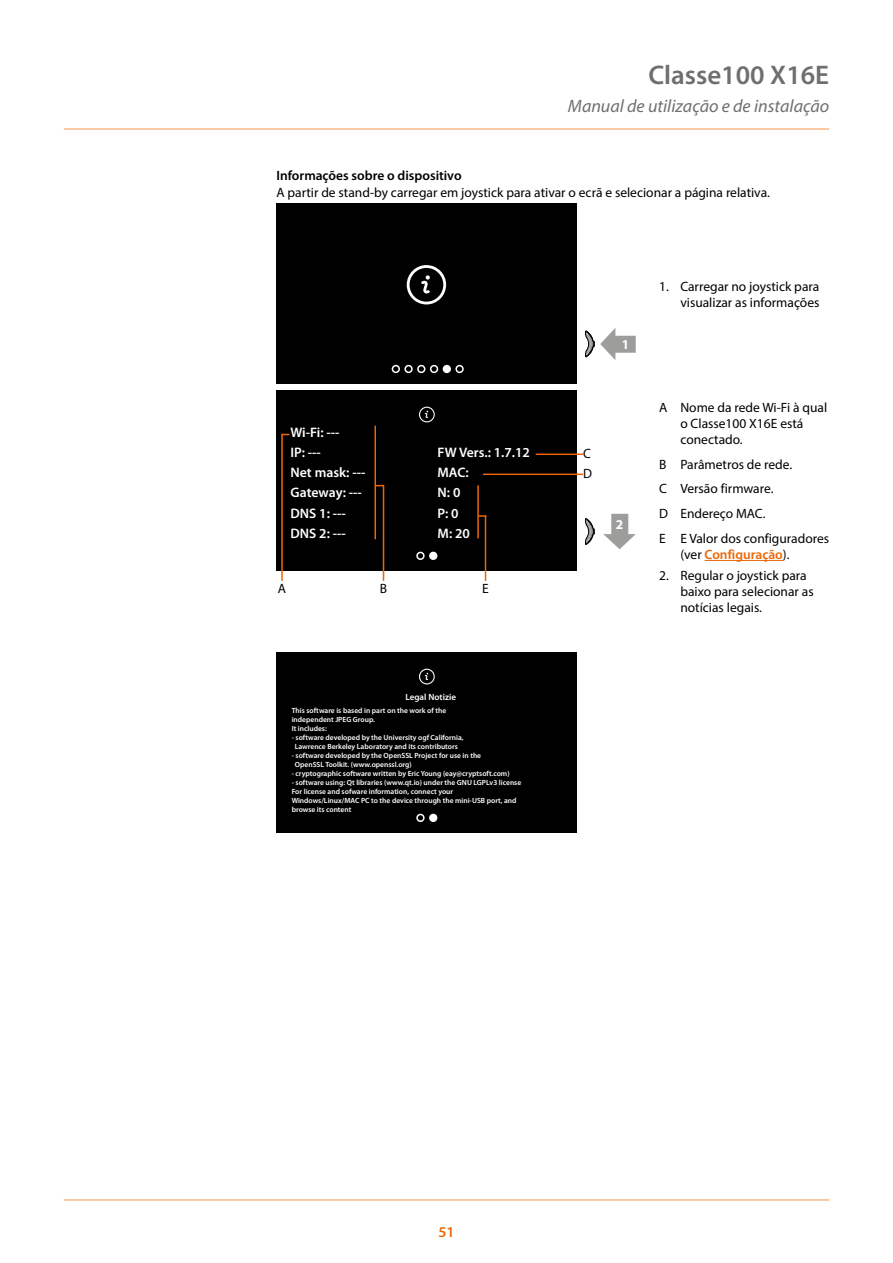
<style>
.page{position:relative;width:893px;height:1263px;background:#fff}
.page>*{position:absolute;margin:0;border:0;box-sizing:border-box;transform-origin:0 0}
.t1{font:600 27px "Myriad Pro";color:#706f6f}
.t2{font:italic 18px "Myriad Pro";color:#706f6f}
.t3{font:600 15px "Myriad Pro";color:#ec6608}
.t4{font:600 13.8px/20.1px "Myriad Pro";color:#fff}
.t5{font:13.5px/16.2px "Myriad Pro";color:#000}
.t6{font:600 13.5px "Myriad Pro";color:#000}
.t7{font:600 13.5px "Myriad Pro";color:#ec6608}
.t8{font:700 13.5px "Myriad Pro";color:#fff}
.t9{font:600 9px "Myriad Pro";color:#fff}
.t10{font:600 7.5px/9px "Myriad Pro";color:#fff}
.s1{font-weight:400;color:#000}
</style>
<div class="page">
<hr style="left:64px;top:128px;width:765px;height:2px;background:#f8b887">
<hr style="left:64px;top:1199px;width:765px;height:2px;background:#f8b887">
<hr style="left:705px;top:560px;width:78px;height:1px;background:#ec6608">
<div style="left:276px;top:204px;width:300px;height:180px;background:#000"></div>
<svg style="left:407px;top:265px;width:39px;height:39px"></svg>
<div style="left:404px;top:365px;width:9px;height:8px;border:2px solid #fff;border-radius:50%"></div>
<div style="left:392px;top:365px;width:8px;height:8px;border:2px solid #fff;border-radius:50%"></div>
<div style="left:430px;top:365px;width:8px;height:8px;border:2px solid #fff;border-radius:50%"></div>
<div style="left:417px;top:365px;width:8px;height:8px;border:2px solid #fff;border-radius:50%"></div>
<div style="left:443px;top:366px;width:7px;height:6px;background:#fff;border-radius:50%"></div>
<div style="left:443px;top:365px;width:8px;height:8px;border:2px solid #fff;border-radius:50%"></div>
<div style="left:455px;top:365px;width:9px;height:8px;border:2px solid #fff;border-radius:50%"></div>
<svg style="left:585px;top:328px;width:51px;height:32px"></svg>
<svg style="left:585px;top:518px;width:10px;height:27px"></svg>
<svg style="left:603px;top:514px;width:33px;height:35px"></svg>
<div style="left:276px;top:390px;width:300px;height:181px;background:#000"></div>
<svg style="left:419px;top:407px;width:16px;height:15px"></svg>
<div style="left:430px;top:552px;width:7px;height:7px;background:#fff;border-radius:50%"></div>
<div style="left:429px;top:552px;width:8px;height:8px;border:2px solid #fff;border-radius:50%"></div>
<div style="left:416px;top:552px;width:9px;height:8px;border:2px solid #fff;border-radius:50%"></div>
<hr style="left:536px;top:453px;width:47px;height:2px;background:#ec6608">
<hr style="left:483px;top:474px;width:100px;height:1px;background:#ec6608">
<hr style="left:281px;top:434px;width:2px;height:147px;background:#ec6608">
<hr style="left:383px;top:485px;width:1px;height:96px;background:#ec6608">
<hr style="left:374px;top:426px;width:2px;height:113px;background:#ec6608">
<hr style="left:485px;top:515px;width:1px;height:66px;background:#ec6608">
<hr style="left:477px;top:485px;width:2px;height:53px;background:#ec6608">
<svg style="left:478px;top:515px;width:8px;height:2px"></svg>
<div style="left:276px;top:652px;width:300px;height:181px;background:#000"></div>
<svg style="left:419px;top:669px;width:16px;height:15px"></svg>
<div style="left:430px;top:814px;width:7px;height:7px;background:#fff;border-radius:50%"></div>
<div style="left:429px;top:814px;width:8px;height:8px;border:2px solid #fff;border-radius:50%"></div>
<div style="left:416px;top:814px;width:9px;height:8px;border:2px solid #fff;border-radius:50%"></div>
<h3 class="t6" style="left:276px;top:167px;width:187px">Informações sobre o dispositivo</h3>
<h1 class="t1" style="left:648px;top:58px;width:182px">Classe100 X16E</h1>
<h2 class="t2" style="left:568px;top:95px;width:263px">Manual de utilização e de instalação</h2>
<h3 class="t5" style="left:276px;top:184px;width:495px">A partir de stand-by carregar em joystick para ativar o ecrã e selecionar a página relativa.</h3>
<h3 class="t8" style="left:622px;top:336px;width:9px">1</h3>
<h3 class="t4" style="left:291px;top:422px;width:76px">Wi-Fi: ---<br>IP: ---<br>Net mask: ---<br>Gateway: ---<br>DNS 1: ---<br>DNS 2: ---</h3>
<h3 class="t4" style="left:438px;top:442px;width:94px">FW Vers.: 1.7.12<br>MAC:<br>N: 0<br>P: 0<br>M: 20</h3>
<h3 class="t5" style="left:583px;top:444px;width:10px;line-height:20px">C<br>D</h3>
<h3 class="t5" style="left:278px;top:580px;width:10px">A</h3>
<h3 class="t5" style="left:380px;top:580px;width:9px">B</h3>
<h3 class="t5" style="left:482px;top:580px;width:8px">E</h3>
<h3 class="t8" style="left:616px;top:516px;width:9px">2</h3>
<p class="t9" style="left:405px;top:691px;width:52px">Legal Notizie</p>
<p class="t10" style="left:292px;top:706px;width:156px">This software is based in part on the work of the independent JPEG Group.<br>It includes:</p>
<p class="t10" style="left:292px;top:733px;width:173px;text-align:center">- software developed by the University ogf California,<br>Lawrence Berkeley Laboratory and its contributors</p>
<p class="t10" style="left:295px;top:751px;width:188px;text-indent:-3px">- software developed by the OpenSSL Project for use in the<br>OpenSSL Toolkit. (www.openssl.org)</p>
<p class="t10" style="left:292px;top:769px;width:219px">- cryptographic software written by Eric Young (eay@cryptsoft.com)</p>
<p class="t10" style="left:292px;top:778px;width:231px">- software using: Qt libraries (www.qt.io) under the GNU LGPLv3 license For license and sofware information, connect your Windows/Linux/MAC PC to the device through the mini-USB port, and browse its content</p>
<h3 class="t5" style="left:659px;top:278px;width:162px;text-align:right">1. Carregar no joystick para visualizar as informações</h3>
<h3 class="t5" style="left:680px;top:399px;width:148px;text-indent:-21px">A Nome da rede Wi-Fi à qual o Classe100 X16E está conectado.</h3>
<h3 class="t5" style="left:659px;top:452px;width:172px;line-height:24.8px">B Parâmetros de rede.<br>C Versão firmware.<br>D Endereço MAC.<br>E E Valor dos configuradores</h3>
<h3 class="t7" style="left:680px;top:546px;width:111px"><span class="s1">(ver</span> Configuração<span class="s1">).</span></h3>
<h3 class="t5" style="left:680px;top:567px;width:135px;text-indent:-21px">2. Regular o joystick para baixo para selecionar as notícias legais.</h3>
<h3 class="t3" style="left:438px;top:1222px;width:18px">51</h3>
</div>
